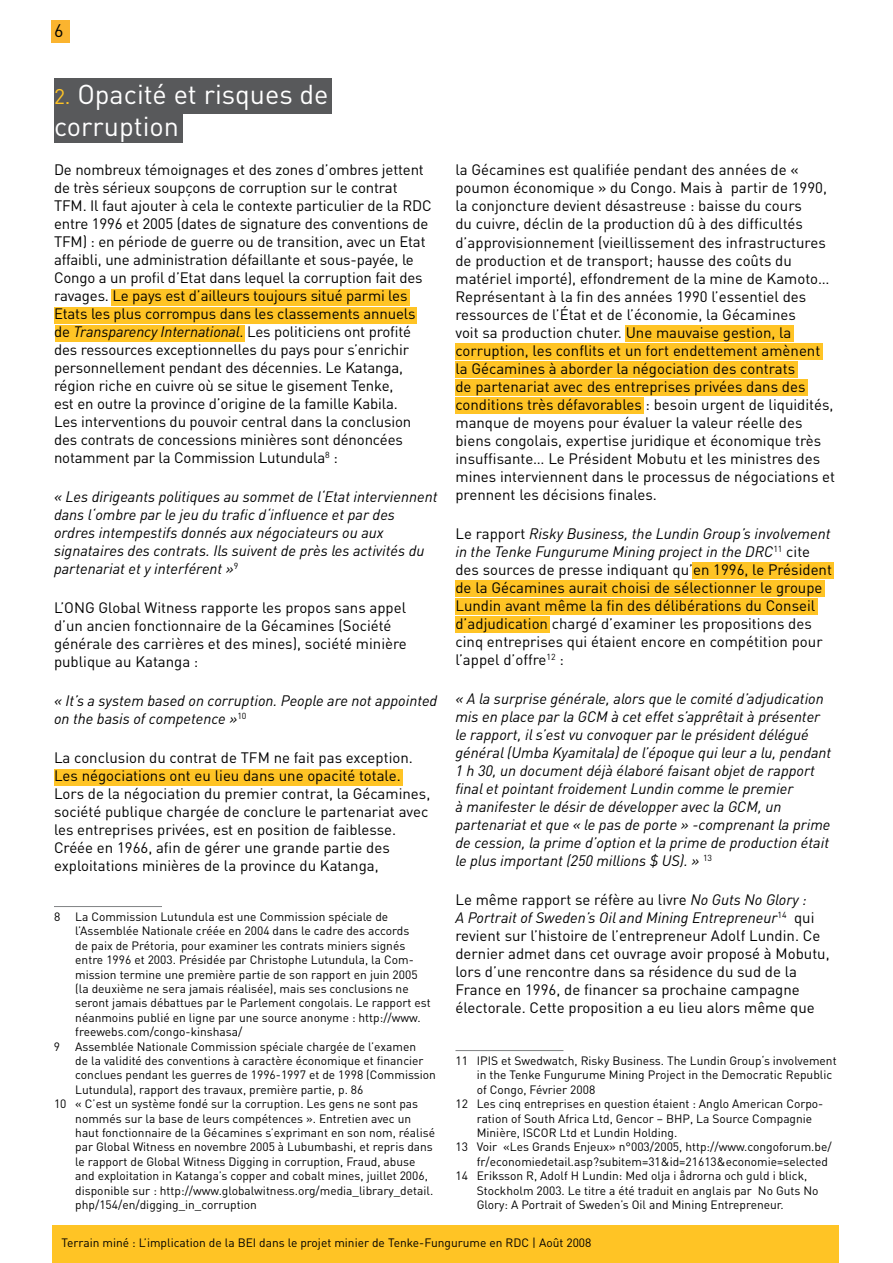
<style>
.page{position:relative;width:893px;height:1263px;background:#fff}
.page>*{position:absolute;margin:0;border:0;box-sizing:border-box;transform-origin:0 0}
.t1{font:27px/32.4px "DIN Pro";color:#fff}
.t2{font:15px/18px "DIN Pro";color:#000}
.t3{font:italic 15px/18px "DIN Pro";color:#000}
.t4{font:12px "DIN Pro";color:#000}
.s1{font-size:21px;color:#ffc425}
.s2{font-style:italic}
</style>
<div class="page">
<div style="left:111px;top:289px;width:299px;height:16px;background:#ffc425"></div>
<div style="left:55px;top:307px;width:362px;height:16px;background:#ffc425"></div>
<div style="left:55px;top:325px;width:189px;height:16px;background:#ffc425"></div>
<div style="left:54px;top:769px;width:348px;height:16px;background:#ffc425"></div>
<div style="left:625px;top:326px;width:169px;height:16px;background:#ffc425"></div>
<div style="left:455px;top:344px;width:368px;height:16px;background:#ffc425"></div>
<div style="left:455px;top:362px;width:342px;height:16px;background:#ffc425"></div>
<div style="left:455px;top:380px;width:353px;height:16px;background:#ffc425"></div>
<div style="left:455px;top:398px;width:188px;height:16px;background:#ffc425"></div>
<div style="left:692px;top:562px;width:141px;height:16px;background:#ffc425"></div>
<div style="left:455px;top:580px;width:370px;height:16px;background:#ffc425"></div>
<div style="left:455px;top:598px;width:363px;height:16px;background:#ffc425"></div>
<div style="left:455px;top:616px;width:94px;height:16px;background:#ffc425"></div>
<div style="left:54px;top:78px;width:278px;height:36px;background:#58595b"></div>
<div style="left:54px;top:111px;width:129px;height:32px;background:#58595b"></div>
<div style="left:51px;top:20px;width:19px;height:22px;background:#fbb42f"></div>
<div style="left:53px;top:1226px;width:786px;height:37px;background:#ffc425"></div>
<hr style="left:54px;top:906px;width:108px;height:1px;background:#808284">
<hr style="left:455px;top:1050px;width:108px;height:1px;background:#808284">
<h1 class="t1" style="left:54px;top:77px;width:276px"><span class="s1">2.</span> Opacité et risques de corruption</h1>
<p class="t2" style="left:54px;top:160px;width:379px">De nombreux témoignages et des zones d’ombres jettent de très sérieux soupçons de corruption sur le contrat TFM. Il faut ajouter à cela le contexte particulier de la RDC entre 1996 et 2005 (dates de signature des conventions de TFM) : en période de guerre ou de transition, avec un Etat affaibli, une administration défaillante et sous-payée, le Congo a un profil d’Etat dans lequel la corruption fait des ravages. Le pays est d’ailleurs toujours situé parmi les Etats les plus corrompus dans les classements annuels de <span class="s2">Transparency International</span>. Les politiciens ont profité des ressources exceptionnelles du pays pour s’enrichir personnellement pendant des décennies. Le Katanga, région riche en cuivre où se situe le gisement Tenke,<br>est en outre la province d’origine de la famille Kabila.<br>Les interventions du pouvoir central dans la conclusion des contrats de concessions minières sont dénoncées notamment par la Commission Lutundula :</p>
<p class="t3" style="left:54px;top:487px;width:385px">« Les dirigeants politiques au sommet de l‘Etat interviennent dans l‘ombre par le jeu du trafic d‘influence et par des ordres intempestifs donnés aux négociateurs ou aux signataires des contrats. Ils suivent de près les activités du partenariat et y interférent »</p>
<p class="t2" style="left:54px;top:598px;width:354px">L’ONG Global Witness rapporte les propos sans appel d’un ancien fonctionnaire de la Gécamines (Société générale des carrières et des mines), société minière publique au Katanga :</p>
<p class="t3" style="left:54px;top:691px;width:385px">« It’s a system based on corruption. People are not appointed on the basis of competence »<sup>10</sup></p>
<p class="t2" style="left:54px;top:748px;width:378px">La conclusion du contrat de TFM ne fait pas exception.<br>Les négociations ont eu lieu dans une opacité totale.<br>Lors de la négociation du premier contrat, la Gécamines, société publique chargée de conclure le partenariat avec les entreprises privées, est en position de faiblesse.<br>Créée en 1966, afin de gérer une grande partie des exploitations minières de la province du Katanga,</p>
<p class="t4" style="left:75px;top:908px;width:314px">La Commission Lutundula est une Commission spéciale de</p>
<p class="t4" style="left:75px;top:923px;width:336px">l’Assemblée Nationale créée en 2004 dans le cadre des accords</p>
<p class="t4" style="left:75px;top:937px;width:332px">de paix de Prétoria, pour examiner les contrats miniers signés</p>
<p class="t4" style="left:75px;top:952px;width:340px">entre 1996 et 2003. Présidée par Christophe Lutundula, la Com-</p>
<p class="t4" style="left:75px;top:966px;width:344px">mission termine une première partie de son rapport en juin 2005</p>
<p class="t4" style="left:75px;top:980px;width:335px">(la deuxième ne sera jamais réalisée), mais ses conclusions ne</p>
<p class="t4" style="left:75px;top:995px;width:357px">seront jamais débattues par le Parlement congolais. Le rapport est</p>
<p class="t4" style="left:75px;top:1009px;width:347px">néanmoins publié en ligne par une source anonyme : http://www.</p>
<p class="t4" style="left:75px;top:1024px;width:169px">freewebs.com/congo-kinshasa/</p>
<p class="t4" style="left:75px;top:1038px;width:342px">Assemblée Nationale Commission spéciale chargée de l’examen</p>
<p class="t4" style="left:75px;top:1052px;width:350px">de la validité des conventions à caractère économique et financier</p>
<p class="t4" style="left:75px;top:1067px;width:362px">conclues pendant les guerres de 1996-1997 et de 1998 (Commission</p>
<p class="t4" style="left:75px;top:1081px;width:290px">Lutundula), rapport des travaux, première partie, p. 86</p>
<p class="t4" style="left:54px;top:1096px;width:366px">10 « C’est un système fondé sur la corruption. Les gens ne sont pas</p>
<p class="t4" style="left:75px;top:1110px;width:338px">nommés sur la base de leurs compétences ». Entretien avec un</p>
<p class="t4" style="left:75px;top:1124px;width:361px">haut fonctionnaire de la Gécamines s’exprimant en son nom, réalisé</p>
<p class="t4" style="left:75px;top:1139px;width:359px">par Global Witness en novembre 2005 à Lubumbashi, et repris dans</p>
<p class="t4" style="left:75px;top:1153px;width:342px">le rapport de Global Witness Digging in corruption, Fraud, abuse</p>
<p class="t4" style="left:75px;top:1168px;width:354px">and exploitation in Katanga’s copper and cobalt mines, juillet 2006,</p>
<p class="t4" style="left:75px;top:1182px;width:359px">disponible sur : http://www.globalwitness.org/media_library_detail.</p>
<p class="t4" style="left:75px;top:1196px;width:183px">php/154/en/digging_in_corruption</p>
<p class="t2" style="left:455px;top:160px;width:381px">la Gécamines est qualifiée pendant des années de « poumon économique » du Congo. Mais à partir de 1990, la conjoncture devient désastreuse : baisse du cours<br>du cuivre, déclin de la production dû à des difficultés d’approvisionnement (vieillissement des infrastructures de production et de transport; hausse des coûts du matériel importé), effondrement de la mine de Kamoto… Représentant à la fin des années 1990 l’essentiel des ressources de l’État et de l’économie, la Gécamines<br>voit sa production chuter. Une mauvaise gestion, la corruption, les conflits et un fort endettement amènent la Gécamines à aborder la négociation des contrats<br>de partenariat avec des entreprises privées dans des conditions très défavorables : besoin urgent de liquidités, manque de moyens pour évaluer la valeur réelle des biens congolais, expertise juridique et économique très insuffisante… Le Président Mobutu et les ministres des mines interviennent dans le processus de négociations et prennent les décisions finales.</p>
<p class="t2" style="left:455px;top:523px;width:378px">Le rapport <span class="s2">Risky Business, the Lundin Group’s involvement in the Tenke Fungurume Mining project in the DRC</span><sup>11</sup> cite des sources de presse indiquant qu’en 1996, le Président de la Gécamines aurait choisi de sélectionner le groupe Lundin avant même la fin des délibérations du Conseil d’adjudication chargé d’examiner les propositions des cinq entreprises qui étaient encore en compétition pour l’appel d’offre<sup>12</sup> :</p>
<p class="t3" style="left:455px;top:689px;width:377px">« A la surprise générale, alors que le comité d’adjudication mis en place par la GCM à cet effet s’apprêtait à présenter le rapport, il s’est vu convoquer par le président délégué général (Umba Kyamitala) de l’époque qui leur a lu, pendant 1 h 30, un document déjà élaboré faisant objet de rapport final et pointant froidement Lundin comme le premier<br>à manifester le désir de développer avec la GCM, un partenariat et que « le pas de porte » -comprenant la prime de cession, la prime d’option et la prime de production était le plus important (250 millions $ US). » <sup>13</sup></p>
<p class="t2" style="left:455px;top:889px;width:376px">Le même rapport se réfère au livre <span class="s2">No Guts No Glory :<br>A Portrait of Sweden’s Oil and Mining Entrepreneur</span><sup>14</sup> qui revient sur l’histoire de l’entrepreneur Adolf Lundin. Ce dernier admet dans cet ouvrage avoir proposé à Mobutu, lors d’une rencontre dans sa résidence du sud de la France en 1996, de financer sa prochaine campagne électorale. Cette proposition a eu lieu alors même que</p>
<p class="t4" style="left:455px;top:1052px;width:383px">11 IPIS et Swedwatch, Risky Business. The Lundin Group‘s involvement</p>
<p class="t4" style="left:477px;top:1067px;width:357px">in the Tenke Fungurume Mining Project in the Democratic Republic</p>
<p class="t4" style="left:477px;top:1081px;width:120px">of Congo, Février 2008</p>
<p class="t4" style="left:455px;top:1096px;width:369px">12 Les cinq entreprises en question étaient : Anglo American Corpo-</p>
<p class="t4" style="left:477px;top:1110px;width:337px">ration of South Africa Ltd, Gencor – BHP, La Source Compagnie</p>
<p class="t4" style="left:477px;top:1124px;width:202px">Minière, ISCOR Ltd et Lundin Holding.</p>
<p class="t4" style="left:455px;top:1139px;width:378px">13 Voir «Les Grands Enjeux» n°003/2005, http://www.congoforum.be/</p>
<p class="t4" style="left:477px;top:1153px;width:353px">fr/economiedetail.asp?subitem=31&amp;id=21613&amp;economie=selected</p>
<p class="t4" style="left:455px;top:1168px;width:353px">14 Eriksson R, Adolf H Lundin: Med olja i ådrorna och guld i blick,</p>
<p class="t4" style="left:477px;top:1182px;width:343px">Stockholm 2003. Le titre a été traduit en anglais par No Guts No</p>
<p class="t4" style="left:477px;top:1196px;width:309px">Glory: A Portrait of Sweden’s Oil and Mining Entrepreneur.</p>
<p class="t4" style="left:62px;top:1235px;width:531px">Terrain miné : L’implication de la BEI dans le projet minier de Tenke-Fungurume en RDC | Août 2008</p>
</div>
